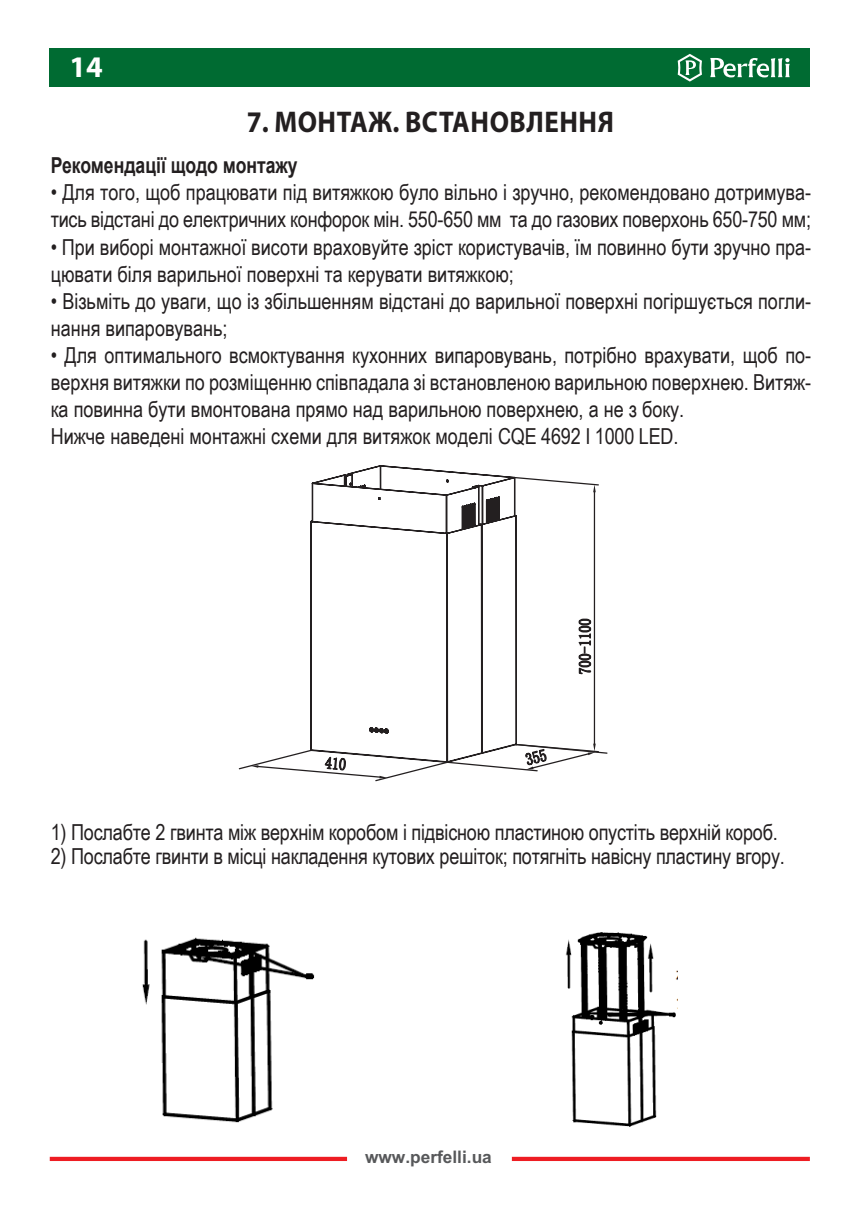
<style>
.page{position:relative;width:862px;height:1214px;background:#fff}
.page>*{position:absolute;margin:0;border:0;box-sizing:border-box;transform-origin:0 0}
.t1{font:700 30px "Myriad Pro";letter-spacing:.02em;color:#231f20;scale:.9 1}
.t2{font:700 30px "Myriad Pro";color:#fff}
.t3{font:22px/27px "Arial Narrow";color:#231f20}
.t4{font:700 22px "Arial";color:#231f20;scale:.8 1}
.t5{font:700 17.2px "Arial";color:#57585a}
</style>
<div class="page">
<svg style="left:347px;top:465px;width:157px;height:11px"></svg>
<svg style="left:239px;top:476px;width:369px;height:306px"></svg>
<img style="left:142px;top:937px;width:173px;height:186px">
<img style="left:565px;top:932px;width:112px;height:195px">
<div style="left:50px;top:48px;width:760px;height:38px;background:#006b32"></div>
<svg style="left:710px;top:58px;width:79px;height:19px"></svg>
<svg style="left:678px;top:54px;width:24px;height:28px"></svg>
<svg style="left:512px;top:1156px;width:298px;height:4px"></svg>
<svg style="left:50px;top:1156px;width:297px;height:4px"></svg>
<h1 class="t2" style="left:69px;top:47px;width:35px">14</h1>
<p class="t1" style="left:247px;top:102px;width:409px">7. МОНТАЖ. ВСТАНОВЛЕННЯ</p>
<p class="t4" style="left:51px;top:150px;width:310px">Рекомендації щодо монтажу</p>
<p class="t3" style="left:51px;top:178px;width:762px">• Для того, щоб працювати під витяжкою було вільно і зручно, рекомендовано дотримува&shy;тись відстані до електричних конфорок мін. 550-650 мм та до газових поверхонь 650-750 мм;</p>
<p class="t3" style="left:51px;top:232px;width:762px">• При виборі монтажної висоти враховуйте зріст користувачів, їм повинно бути зручно пра&shy;цювати біля варильної поверхні та керувати витяжкою;</p>
<p class="t3" style="left:51px;top:286px;width:762px">• Візьміть до уваги, що із збільшенням відстані до варильної поверхні погіршується погли&shy;нання випаровувань;</p>
<p class="t3" style="left:51px;top:340px;width:762px;text-align:justify">• Для оптимального всмоктування кухонних випаровувань, потрібно врахувати, щоб по&shy;верхня витяжки по розміщенню співпадала зі встановленою варильною поверхнею. Витяж&shy;ка повинна бути вмонтована прямо над варильною поверхнею, а не з боку.</p>
<p class="t3" style="left:51px;top:421px;width:629px">Нижче наведені монтажні схеми для витяжок моделі CQE 4692 I 1000 LED.</p>
<p class="t3" style="left:51px;top:817px;width:728px">1) Послабте 2 гвинта між верхнім коробом і підвісною пластиною опустіть верхній короб.</p>
<p class="t3" style="left:51px;top:841px;width:735px">2) Послабте гвинти в місці накладення кутових решіток; потягніть навісну пластину вгору.</p>
<p class="t5" style="left:365px;top:1145px;width:128px">www.perfelli.ua</p>
</div>
